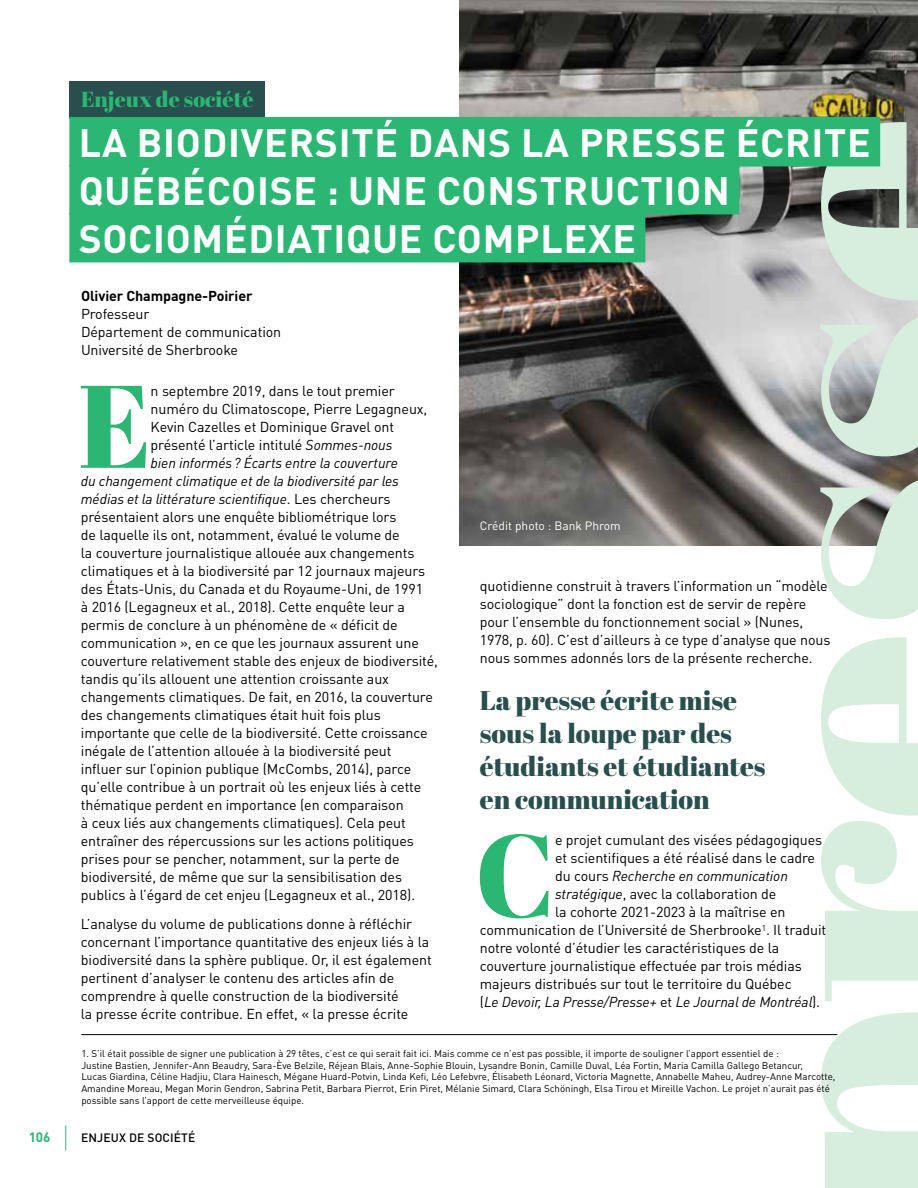
<style>
.page{position:relative;width:918px;height:1188px;background:#fff}
.page>*{position:absolute;margin:0;border:0;box-sizing:border-box;transform-origin:0 0}
.t1{font:117.15px "Abril Fatface";color:#2bb673}
.t2{font:700 39px/48px "DIN Pro";letter-spacing:.02em;color:#fff}
.t3{font:27px/33px "Abril Fatface";color:#284e4d}
.t4{font:21.75px "Abril Fatface";color:#2bb673}
.t5{font:14.25px/18px "DIN Pro";letter-spacing:-.005em;color:#000}
.t6{font:italic 14.25px "DIN Pro";letter-spacing:-.005em;color:#000}
.t7{font:700 14.25px "DIN Pro";letter-spacing:-.005em;color:#000}
.t8{font:700 13.5px "DIN Pro";color:#2bb673}
.t9{font:12px "DIN Pro";color:#fff}
.t10{font:500 12px "DIN Pro";letter-spacing:.015em;color:#000}
.t11{font:9.75px/11.7px "DIN Pro";color:#000}
.s1{font-style:italic}
.s2{font-style:normal}
</style>
<div class="page">
<img style="left:459px;top:0;width:459px;height:545px">
<svg style="left:820px;top:120px;width:98px;height:1068px;fill:#d7eddd"></svg>
<hr style="left:81px;top:1034px;width:756px;height:1px;background:#000">
<div style="left:69px;top:81px;width:196px;height:38px;background:#284e4d"></div>
<div style="left:69px;top:117px;width:811px;height:49px;background:#2bb673"></div>
<div style="left:69px;top:165px;width:670px;height:49px;background:#2bb673"></div>
<div style="left:69px;top:213px;width:576px;height:49px;background:#2bb673"></div>
<svg style="left:65px;top:1126px;width:1px;height:24px"></svg>
<h3 class="t4" style="left:81px;top:84px;width:174px">Enjeux de société</h3>
<h2 class="t2" style="left:79px;top:114px;width:793px">LA BIODIVERSITÉ DANS LA PRESSE ÉCRITE<br>QUÉBÉCOISE : UNE CONSTRUCTION<br>SOCIOMÉDIATIQUE COMPLEXE</h2>
<p class="t7" style="left:81px;top:283px;width:173px">Olivier Champagne-Poirier</p>
<p class="t5" style="left:81px;top:304px;width:202px">Professeur<br>Département de communication<br>Université de Sherbrooke</p>
<h1 class="t1" style="left:78px;top:344px;width:75px">E</h1>
<p class="t5" style="left:151px;top:381px;width:246px">n septembre 2019, dans le tout premier</p>
<p class="t5" style="left:151px;top:399px;width:278px">numéro du Climatoscope, Pierre Legagneux,</p>
<p class="t5" style="left:151px;top:417px;width:245px">Kevin Cazelles et Dominique Gravel ont</p>
<p class="t5" style="left:151px;top:435px;width:243px">présenté l’article intitulé <span class="s1">Sommes-nous</span></p>
<p class="t6" style="left:151px;top:452px;width:249px">bien informés? Écarts entre la couverture</p>
<p class="t6" style="left:81px;top:470px;width:320px">du changement climatique et de la biodiversité par les</p>
<p class="t6" style="left:81px;top:488px;width:311px">médias et la littérature scientifique<span class="s2">. Les chercheurs</span></p>
<p class="t5" style="left:81px;top:507px;width:317px">présentaient alors une enquête bibliométrique lors</p>
<p class="t5" style="left:81px;top:525px;width:320px">de laquelle ils ont, notamment, évalué le volume de</p>
<p class="t5" style="left:81px;top:543px;width:335px">la couverture journalistique allouée aux changements</p>
<p class="t5" style="left:81px;top:561px;width:346px">climatiques et à la biodiversité par 12 journaux majeurs</p>
<p class="t5" style="left:81px;top:579px;width:344px">des États-Unis, du Canada et du Royaume-Uni, de 1991</p>
<p class="t5" style="left:81px;top:597px;width:326px">à 2016 (Legagneux et al., 2018). Cette enquête leur a</p>
<p class="t5" style="left:81px;top:615px;width:318px">permis de conclure à un phénomène de « déficit de</p>
<p class="t5" style="left:81px;top:633px;width:340px">communication », en ce que les journaux assurent une</p>
<p class="t5" style="left:81px;top:651px;width:359px">couverture relativement stable des enjeux de biodiversité,</p>
<p class="t5" style="left:81px;top:669px;width:310px">tandis qu’ils allouent une attention croissante aux</p>
<p class="t5" style="left:81px;top:687px;width:354px">changements climatiques. De fait, en 2016, la couverture</p>
<p class="t5" style="left:81px;top:705px;width:302px">des changements climatiques était huit fois plus</p>
<p class="t5" style="left:81px;top:723px;width:348px">importante que celle de la biodiversité. Cette croissance</p>
<p class="t5" style="left:81px;top:741px;width:312px">inégale de l’attention allouée à la biodiversité peut</p>
<p class="t5" style="left:81px;top:759px;width:332px">influer sur l’opinion publique (McCombs, 2014), parce</p>
<p class="t5" style="left:81px;top:777px;width:342px">qu’elle contribue à un portrait où les enjeux liés à cette</p>
<p class="t5" style="left:81px;top:795px;width:324px">thématique perdent en importance (en comparaison</p>
<p class="t5" style="left:81px;top:813px;width:327px">à ceux liés aux changements climatiques). Cela peut</p>
<p class="t5" style="left:81px;top:831px;width:335px">entraîner des répercussions sur les actions politiques</p>
<p class="t5" style="left:81px;top:849px;width:320px">prises pour se pencher, notamment, sur la perte de</p>
<p class="t5" style="left:81px;top:867px;width:323px">biodiversité, de même que sur la sensibilisation des</p>
<p class="t5" style="left:81px;top:885px;width:336px">publics à l’égard de cet enjeu (Legagneux et al., 2018).</p>
<p class="t5" style="left:81px;top:914px;width:352px">L’analyse du volume de publications donne à réfléchir concernant l’importance quantitative des enjeux liés à la biodiversité dans la sphère publique. Or, il est également pertinent d’analyser le contenu des articles afin de comprendre à quelle construction de la biodiversité<br>la presse écrite contribue. En effet, « la presse écrite</p>
<p class="t9" style="left:480px;top:517px;width:142px">Crédit photo : Bank Phrom</p>
<p class="t5" style="left:480px;top:576px;width:352px">quotidienne construit à travers l’information un “modèle sociologique” dont la fonction est de servir de repère pour l’ensemble du fonctionnement social » (Nunes, 1978, p. 60). C’est d’ailleurs à ce type d’analyse que nous nous sommes adonnés lors de la présente recherche.</p>
<h3 class="t3" style="left:480px;top:683px;width:287px">La presse écrite mise sous la loupe par des étudiants et étudiantes en communication</h3>
<h1 class="t1" style="left:475px;top:793px;width:82px">C</h1>
<p class="t5" style="left:555px;top:831px;width:269px">e projet cumulant des visées pédagogiques</p>
<p class="t5" style="left:555px;top:849px;width:262px">et scientifiques a été réalisé dans le cadre</p>
<p class="t6" style="left:555px;top:865px;width:234px"><span class="s2">du cours</span> Recherche en communication</p>
<p class="t5" style="left:555px;top:885px;width:223px"><span class="s1">stratégique</span>, avec la collaboration de</p>
<p class="t5" style="left:555px;top:903px;width:232px">la cohorte 2021-2023 à la maîtrise en</p>
<p class="t5" style="left:480px;top:921px;width:348px">communication de l’Université de Sherbrooke<sup>1</sup>. Il traduit</p>
<p class="t5" style="left:480px;top:939px;width:301px">notre volonté d’étudier les caractéristiques de la</p>
<p class="t5" style="left:480px;top:957px;width:324px">couverture journalistique effectuée par trois médias</p>
<p class="t5" style="left:480px;top:975px;width:313px">majeurs distribués sur tout le territoire du Québec</p>
<p class="t6" style="left:480px;top:991px;width:342px"><span class="s2">(</span>Le Devoir, La Presse/Presse+ <span class="s2">et</span> Le Journal de Montréal<span class="s2">).</span></p>
<p class="t11" style="left:81px;top:1047px;width:756px">1. S’il était possible de signer une publication à 29 têtes, c’est ce qui serait fait ici. Mais comme ce n’est pas possible, il importe de souligner l’apport essentiel de :<br>Justine Bastien, Jennifer-Ann Beaudry, Sara-Ève Belzile, Réjean Blais, Anne-Sophie Blouin, Lysandre Bonin, Camille Duval, Léa Fortin, Maria Camilla Gallego Betancur,<br>Lucas Giardina, Céline Hadjiu, Clara Hainesch, Mégane Huard-Potvin, Linda Kefi, Léo Lefebvre, Élisabeth Léonard, Victoria Magnette, Annabelle Maheu, Audrey-Anne Marcotte, Amandine Moreau, Megan Morin Gendron, Sabrina Petit, Barbara Pierrot, Erin Piret, Mélanie Simard, Clara Schöningh, Elsa Tirou et Mireille Vachon. Le projet n’aurait pas été possible sans l’apport de cette merveilleuse équipe.</p>
<p class="t8" style="left:29px;top:1126px;width:23px">106</p>
<p class="t10" style="left:81px;top:1128px;width:116px">ENJEUX DE SOCIÉTÉ</p>
</div>
